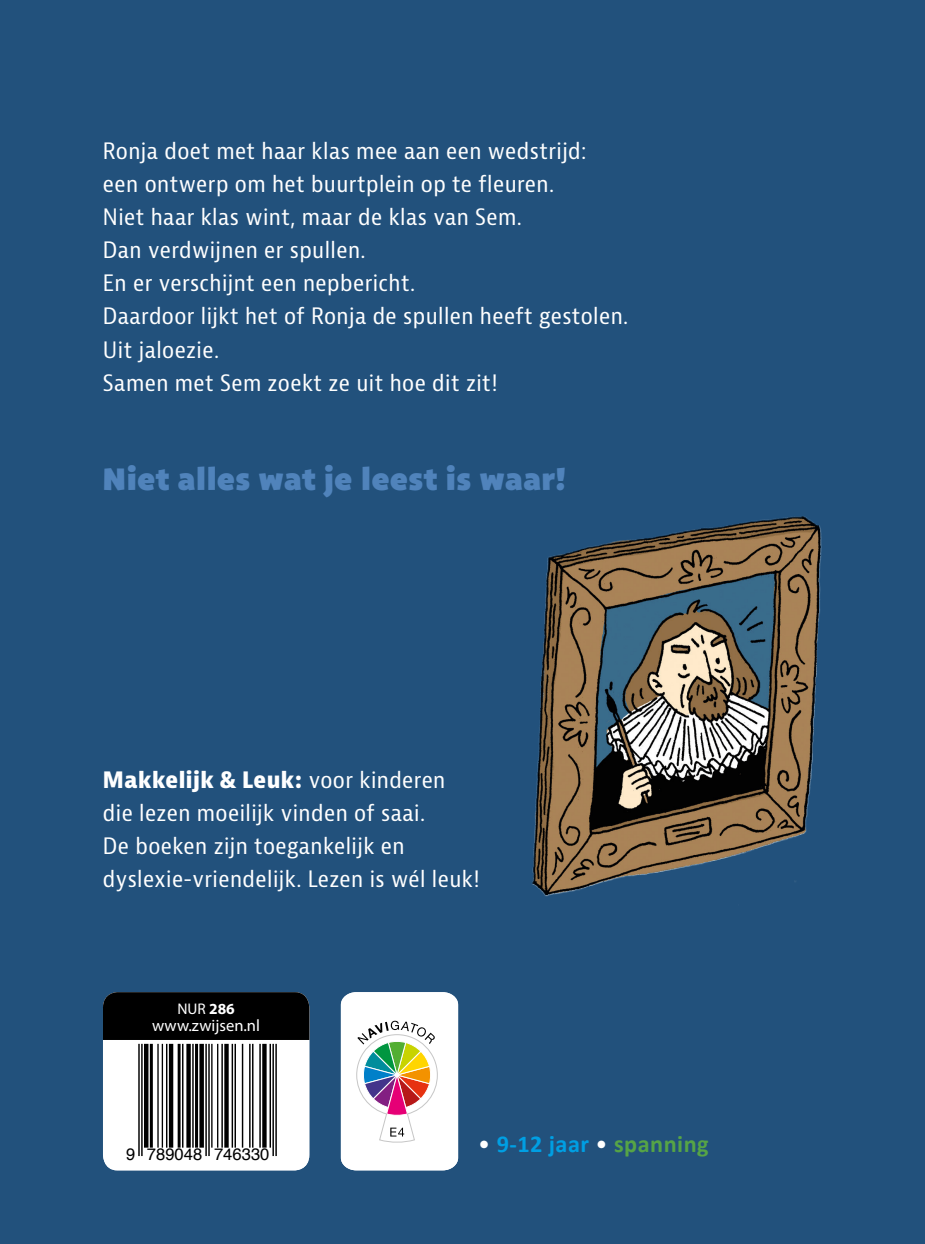
<style>
.page{position:relative;width:925px;height:1244px;background:#22517c}
.page>*{position:absolute;margin:0;border:0;box-sizing:border-box;transform-origin:0 0}
.t1{font:30.82px "Bango Pro";letter-spacing:.02em;color:#5083bb}
.t2{font:700 24.3px "Calibri";letter-spacing:.02em;color:#009fe3}
.t3{font:condensed 22.05px/33.1px "Bernina Sans";letter-spacing:.02em;color:#fff}
.t4{font:16.65px "Helvetica";color:#000}
.t5{font:16.65px "Myriad Pro";color:#fff}
.t6{font:15.53px "Myriad Pro";color:#fff}
.s1{font-weight:700}
.s2{font-weight:400;color:#fff}
.s3{color:#56a446}
</style>
<div class="page">
<div style="left:103px;top:992px;width:206px;height:178px;background:#fff;border-radius:15px"></div>
<hr style="left:275px;top:1044px;width:2px;height:112px;background:#000">
<hr style="left:272px;top:1044px;width:2px;height:112px;background:#000">
<hr style="left:269px;top:1044px;width:2px;height:103px;background:#000">
<div style="left:262px;top:1044px;width:5px;height:103px;background:#000"></div>
<hr style="left:259px;top:1044px;width:2px;height:103px;background:#000">
<hr style="left:252px;top:1044px;width:1px;height:103px;background:#000">
<hr style="left:249px;top:1044px;width:2px;height:103px;background:#000">
<hr style="left:242px;top:1044px;width:1px;height:103px;background:#000">
<hr style="left:234px;top:1044px;width:2px;height:103px;background:#000">
<hr style="left:232px;top:1044px;width:1px;height:103px;background:#000">
<div style="left:224px;top:1044px;width:5px;height:103px;background:#000"></div>
<hr style="left:221px;top:1044px;width:2px;height:103px;background:#000">
<hr style="left:217px;top:1044px;width:1px;height:103px;background:#000">
<hr style="left:211px;top:1044px;width:2px;height:103px;background:#000">
<hr style="left:208px;top:1044px;width:2px;height:112px;background:#000">
<hr style="left:205px;top:1044px;width:2px;height:112px;background:#000">
<div style="left:199px;top:1044px;width:5px;height:103px;background:#000"></div>
<hr style="left:195px;top:1044px;width:3px;height:103px;background:#000">
<hr style="left:192px;top:1044px;width:2px;height:103px;background:#000">
<div style="left:186px;top:1044px;width:5px;height:103px;background:#000"></div>
<hr style="left:182px;top:1044px;width:1px;height:103px;background:#000">
<hr style="left:178px;top:1044px;width:3px;height:103px;background:#000">
<hr style="left:169px;top:1044px;width:4px;height:103px;background:#000">
<hr style="left:166px;top:1044px;width:1px;height:103px;background:#000">
<hr style="left:162px;top:1044px;width:1px;height:103px;background:#000">
<hr style="left:157px;top:1044px;width:2px;height:103px;background:#000">
<hr style="left:150px;top:1044px;width:3px;height:103px;background:#000">
<hr style="left:144px;top:1044px;width:4px;height:103px;background:#000">
<hr style="left:141px;top:1044px;width:2px;height:112px;background:#000">
<hr style="left:138px;top:1044px;width:2px;height:112px;background:#000">
<div style="left:103px;top:992px;width:206px;height:48px;background:#000"></div>
<svg style="left:341px;top:992px;width:117px;height:178px;background:#e7e3df"></svg>
<img style="left:532px;top:516px;width:290px;height:381px">
<p class="t3" style="left:103px;top:135px;width:527px">Ronja doet met haar klas mee aan een wedstrijd:<br>een ontwerp om het buurtplein op te fleuren.<br>Niet haar klas wint, maar de klas van Sem.<br>Dan verdwijnen er spullen.<br>En er verschijnt een nepbericht.<br>Daardoor lijkt het of Ronja de spullen heeft gestolen.<br>Uit jaloezie.<br>Samen met Sem zoekt ze uit hoe dit zit!</p>
<p class="t1" style="left:103px;top:461px;width:464px">Niet alles wat je leest is waar!</p>
<p class="t3" style="left:103px;top:763px;width:378px"><span class="s1">Makkelijk &amp; Leuk:</span> voor kinderen die lezen moeilijk vinden of saai.<br>De boeken zijn toegankelijk en dyslexie-vriendelijk. Lezen is wél leuk!</p>
<p class="t6" style="left:177px;top:999px;width:59px">NUR <span class="s1">286</span></p>
<p class="t5" style="left:152px;top:1015px;width:109px">www.zwijsen.nl</p>
<p class="t4" style="left:126px;top:1141px;width:145px">9 789048 746330</p>
<p class="t4" style="left:232px;top:1141px;width:38px">4893</p>
<p class="t2" style="left:478px;top:1126px;width:232px"><span class="s2">•</span> 9-12 jaar <span class="s2">•</span> <span class="s3">spanning</span></p>
</div>
